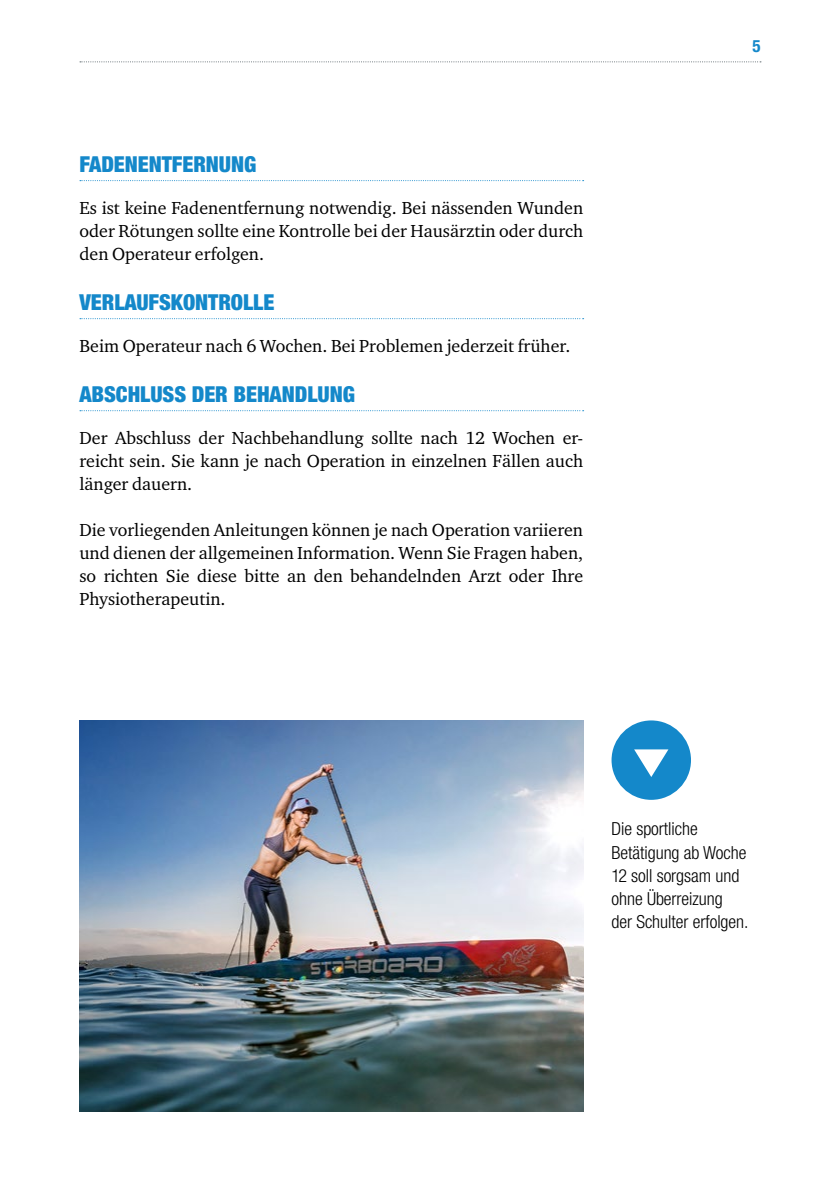
<style>
.page{position:relative;width:840px;height:1191px;background:#fff}
.page>*{position:absolute;margin:0;border:0;box-sizing:border-box;transform-origin:0 0}
.t1{font:900 condensed 22px "Helvetica Neue LT Pro";letter-spacing:-.005em;color:#1488ca}
.t2{font:18px/23px "Charter EFOP";color:#000;text-align:justify}
.t3{font:300 condensed 18px/23px "Helvetica Neue LT Pro";color:#000}
.t4{font:700 condensed 17px "Helvetica Neue LT Pro";color:#1488ca}
</style>
<div class="page">
<svg style="left:80px;top:61px;width:680px;height:1px"></svg>
<svg style="left:80px;top:180px;width:503px;height:1px"></svg>
<svg style="left:80px;top:318px;width:503px;height:1px"></svg>
<svg style="left:80px;top:410px;width:503px;height:1px"></svg>
<img style="left:79px;top:720px;width:504px;height:391px">
<div style="left:611px;top:720px;width:79px;height:80px;background:#1488ca;border-radius:50%"></div>
<svg style="left:634px;top:749px;width:34px;height:28px"></svg>
<p class="t1" style="left:79px;top:151px;width:178px">FADENENTFERNUNG</p>
<p class="t2" style="left:79px;top:196px;width:505px">Es ist keine Fadenentfernung notwendig. Bei nässenden Wunden oder Rötungen sollte eine Kontrolle bei der Hausärztin oder durch den Operateur erfolgen.</p>
<p class="t1" style="left:79px;top:289px;width:196px">VERLAUFSKONTROLLE</p>
<p class="t2" style="left:79px;top:334px;width:492px">Beim Operateur nach 6 Wochen. Bei Problemen jederzeit früher.</p>
<p class="t1" style="left:79px;top:381px;width:277px">ABSCHLUSS DER BEHANDLUNG</p>
<p class="t2" style="left:79px;top:426px;width:505px">Der Abschluss der Nachbehandlung sollte nach 12 Wochen er&shy;reicht sein. Sie kann je nach Operation in einzelnen Fällen auch länger dauern.</p>
<p class="t2" style="left:79px;top:518px;width:505px">Die vorliegenden Anleitungen können je nach Operation variieren und dienen der allgemeinen Information. Wenn Sie Fragen haben, so richten Sie diese bitte an den behandelnden Arzt oder Ihre Physiotherapeutin.</p>
<p class="t4" style="left:752px;top:36px;width:10px">5</p>
<p class="t3" style="left:611px;top:817px;width:138px">Die sportliche<br>Betätigung ab Woche<br>12 soll sorgsam und ohne Überreizung<br>der Schulter erfolgen.</p>
</div>
